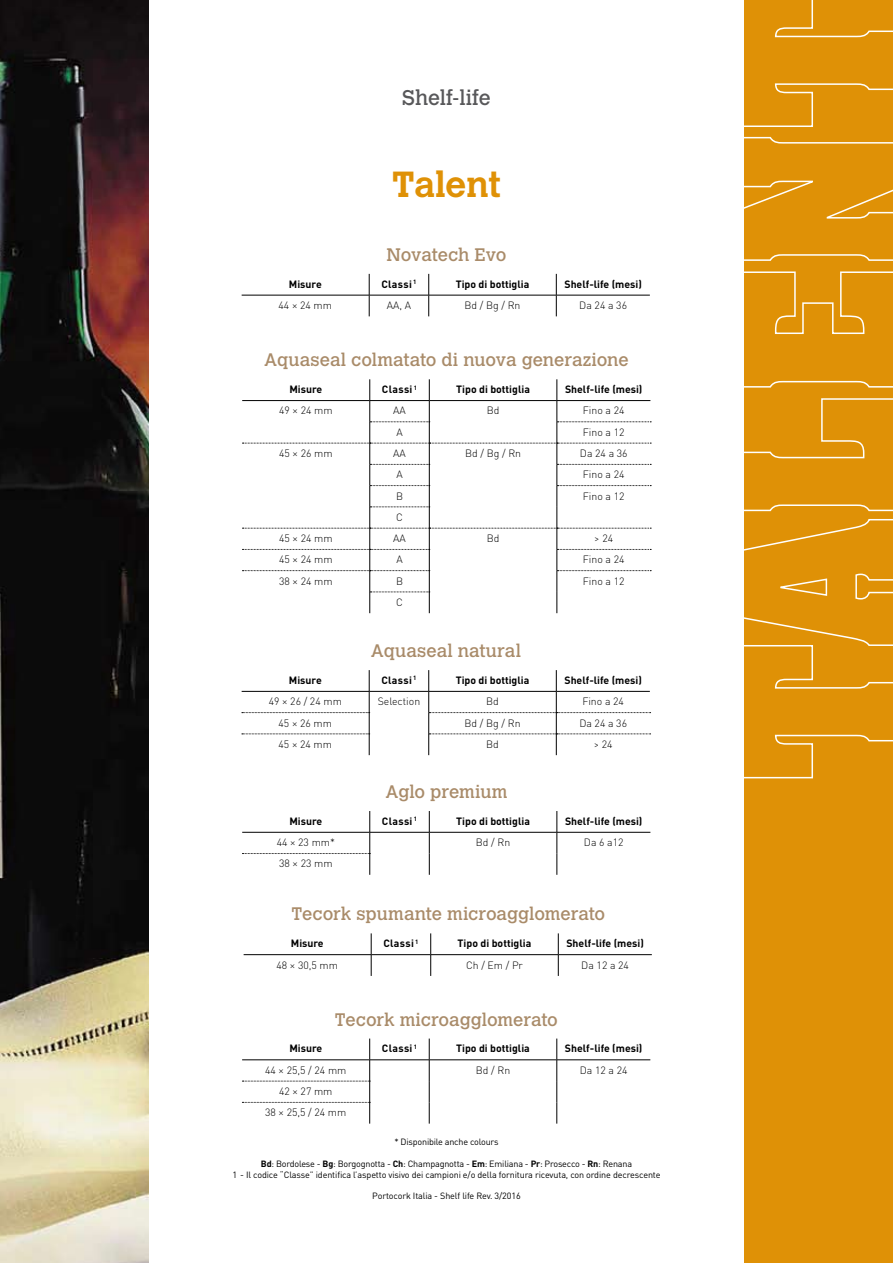
<style>
.page{position:relative;width:893px;height:1263px;background:#fff}
.page>*{position:absolute;margin:0;border:0;box-sizing:border-box;transform-origin:0 0}
.t1{font:700 36px "Calvert";letter-spacing:-.005em;color:#df9106}
.t2{font:21px "Calvert";letter-spacing:-.005em;color:#58585a}
.t3{font:18px "Calvert";letter-spacing:-.005em;color:#a98b69}
.t4{font:300 10.5px/21.3px "DIN Pro";color:#000;text-align:center}
.t5{font:700 10.5px "DIN Pro";color:#000}
.t6{font:9px/10.8px "DIN Pro";letter-spacing:-.02em;color:#000;text-align:center}
.s1{font-weight:700}
</style>
<div class="page">
<img style="left:0;top:0;width:149px;height:1263px">
<div style="left:744px;top:0;width:149px;height:1263px;background:#df9106"></div>
<svg style="left:744px;top:519px;width:149px;height:260px"></svg>
<svg style="left:744px;top:398px;width:149px;height:114px"></svg>
<svg style="left:744px;top:271px;width:149px;height:117px"></svg>
<svg style="left:744px;top:136px;width:149px;height:125px"></svg>
<svg style="left:744px;top:0;width:149px;height:127px"></svg>
<svg style="left:242px;top:379px;width:409px;height:234px"></svg>
<hr style="left:369px;top:691px;width:60px;height:1px;background:#000">
<svg style="left:242px;top:670px;width:128px;height:85px"></svg>
<svg style="left:428px;top:670px;width:223px;height:85px"></svg>
<hr style="left:242px;top:295px;width:127px;height:1px;background:#000">
<hr style="left:369px;top:295px;width:60px;height:1px;background:#000">
<hr style="left:429px;top:295px;width:127px;height:1px;background:#000">
<hr style="left:556px;top:295px;width:94px;height:1px;background:#000">
<svg style="left:369px;top:274px;width:1px;height:42px"></svg>
<svg style="left:428px;top:274px;width:1px;height:42px"></svg>
<svg style="left:556px;top:274px;width:1px;height:42px"></svg>
<hr style="left:370px;top:832px;width:59px;height:1px;background:#000">
<hr style="left:429px;top:832px;width:128px;height:1px;background:#000">
<hr style="left:557px;top:832px;width:93px;height:1px;background:#000">
<svg style="left:242px;top:811px;width:128px;height:64px"></svg>
<svg style="left:429px;top:811px;width:1px;height:64px"></svg>
<svg style="left:557px;top:811px;width:1px;height:64px"></svg>
<hr style="left:370px;top:1059px;width:59px;height:1px;background:#000">
<hr style="left:429px;top:1059px;width:128px;height:1px;background:#000">
<hr style="left:557px;top:1059px;width:93px;height:1px;background:#000">
<svg style="left:242px;top:1038px;width:128px;height:85px"></svg>
<svg style="left:429px;top:1038px;width:1px;height:85px"></svg>
<svg style="left:557px;top:1038px;width:1px;height:85px"></svg>
<hr style="left:244px;top:954px;width:127px;height:1px;background:#000">
<hr style="left:371px;top:954px;width:60px;height:1px;background:#000">
<hr style="left:431px;top:954px;width:127px;height:1px;background:#000">
<hr style="left:558px;top:954px;width:94px;height:1px;background:#000">
<svg style="left:371px;top:933px;width:1px;height:43px"></svg>
<svg style="left:430px;top:933px;width:1px;height:43px"></svg>
<svg style="left:558px;top:933px;width:1px;height:43px"></svg>
<h2 class="t2" style="left:402px;top:86px;width:90px">Shelf-life</h2>
<h1 class="t1" style="left:392px;top:162px;width:110px">Talent</h1>
<h3 class="t3" style="left:387px;top:244px;width:121px">Novatech Evo</h3>
<p class="t5" style="left:289px;top:277px;width:34px">Misure</p>
<p class="t5" style="left:381px;top:277px;width:37px">Classi <sup>1</sup></p>
<p class="t5" style="left:456px;top:277px;width:75px">Tipo di bottiglia</p>
<p class="t5" style="left:564px;top:277px;width:79px">Shelf-life (mesi)</p>
<p class="t4" style="left:279px;top:294px;width:55px">44 × 24 mm</p>
<p class="t4" style="left:387px;top:294px;width:26px">AA, A</p>
<p class="t4" style="left:464px;top:294px;width:58px">Bd / Bg / Rn</p>
<p class="t4" style="left:579px;top:294px;width:49px">Da 24 a 36</p>
<h3 class="t3" style="left:264px;top:350px;width:366px">Aquaseal colmatato di nuova generazione</h3>
<p class="t5" style="left:289px;top:382px;width:34px">Misure</p>
<p class="t5" style="left:382px;top:382px;width:37px">Classi <sup>1</sup></p>
<p class="t5" style="left:456px;top:382px;width:75px">Tipo di bottiglia</p>
<p class="t5" style="left:565px;top:382px;width:79px">Shelf-life (mesi)</p>
<p class="t4" style="left:279px;top:400px;width:55px">49 × 24 mm</p>
<p class="t4" style="left:393px;top:400px;width:14px">AA</p>
<p class="t4" style="left:487px;top:400px;width:14px">Bd</p>
<p class="t4" style="left:583px;top:400px;width:43px">Fino a 24</p>
<p class="t4" style="left:396px;top:421px;width:8px">A</p>
<p class="t4" style="left:583px;top:421px;width:43px">Fino a 12</p>
<p class="t4" style="left:279px;top:442px;width:55px">45 × 26 mm</p>
<p class="t4" style="left:393px;top:442px;width:14px">AA</p>
<p class="t4" style="left:465px;top:442px;width:58px">Bd / Bg / Rn</p>
<p class="t4" style="left:580px;top:442px;width:49px">Da 24 a 36</p>
<p class="t4" style="left:396px;top:463px;width:8px">A</p>
<p class="t4" style="left:583px;top:463px;width:43px">Fino a 24</p>
<p class="t4" style="left:396px;top:485px;width:9px">B</p>
<p class="t4" style="left:583px;top:485px;width:43px">Fino a 12</p>
<p class="t4" style="left:396px;top:506px;width:8px">C</p>
<p class="t4" style="left:279px;top:527px;width:55px">45 × 24 mm</p>
<p class="t4" style="left:393px;top:527px;width:14px">AA</p>
<p class="t4" style="left:487px;top:527px;width:14px">Bd</p>
<p class="t4" style="left:594px;top:527px;width:20px">&gt; 24</p>
<p class="t4" style="left:279px;top:548px;width:55px">45 × 24 mm</p>
<p class="t4" style="left:396px;top:548px;width:8px">A</p>
<p class="t4" style="left:583px;top:548px;width:43px">Fino a 24</p>
<p class="t4" style="left:279px;top:570px;width:55px">38 × 24 mm</p>
<p class="t4" style="left:396px;top:570px;width:9px">B</p>
<p class="t4" style="left:583px;top:570px;width:43px">Fino a 12</p>
<p class="t4" style="left:396px;top:591px;width:8px">C</p>
<h3 class="t3" style="left:371px;top:640px;width:152px">Aquaseal natural</h3>
<p class="t5" style="left:289px;top:673px;width:34px">Misure</p>
<p class="t5" style="left:381px;top:673px;width:37px">Classi <sup>1</sup></p>
<p class="t5" style="left:456px;top:673px;width:75px">Tipo di bottiglia</p>
<p class="t5" style="left:564px;top:673px;width:79px">Shelf-life (mesi)</p>
<p class="t4" style="left:269px;top:690px;width:75px">49 × 26 / 24 mm</p>
<p class="t4" style="left:378px;top:690px;width:44px">Selection</p>
<p class="t4" style="left:486px;top:690px;width:14px">Bd</p>
<p class="t4" style="left:582px;top:690px;width:43px">Fino a 24</p>
<p class="t4" style="left:279px;top:712px;width:55px">45 × 26 mm</p>
<p class="t4" style="left:464px;top:712px;width:58px">Bd / Bg / Rn</p>
<p class="t4" style="left:579px;top:712px;width:49px">Da 24 a 36</p>
<p class="t4" style="left:279px;top:733px;width:55px">45 × 24 mm</p>
<p class="t4" style="left:486px;top:733px;width:14px">Bd</p>
<p class="t4" style="left:594px;top:733px;width:20px">&gt; 24</p>
<h3 class="t3" style="left:385px;top:781px;width:124px">Aglo premium</h3>
<p class="t5" style="left:289px;top:814px;width:34px">Misure</p>
<p class="t5" style="left:382px;top:814px;width:37px">Classi <sup>1</sup></p>
<p class="t5" style="left:456px;top:814px;width:75px">Tipo di bottiglia</p>
<p class="t5" style="left:565px;top:814px;width:79px">Shelf-life (mesi)</p>
<p class="t4" style="left:277px;top:831px;width:60px">44 × 23 mm*</p>
<p class="t4" style="left:476px;top:831px;width:36px">Bd / Rn</p>
<p class="t4" style="left:584px;top:831px;width:41px">Da 6 a12</p>
<p class="t4" style="left:279px;top:852px;width:55px">38 × 23 mm</p>
<h3 class="t3" style="left:292px;top:904px;width:315px">Tecork spumante microagglomerato</h3>
<p class="t5" style="left:291px;top:936px;width:34px">Misure</p>
<p class="t5" style="left:383px;top:936px;width:37px">Classi <sup>1</sup></p>
<p class="t5" style="left:458px;top:936px;width:75px">Tipo di bottiglia</p>
<p class="t5" style="left:566px;top:936px;width:79px">Shelf-life (mesi)</p>
<p class="t4" style="left:276px;top:954px;width:63px">48 × 30,5 mm</p>
<p class="t4" style="left:466px;top:954px;width:58px">Ch / Em / Pr</p>
<p class="t4" style="left:581px;top:954px;width:49px">Da 12 a 24</p>
<h3 class="t3" style="left:335px;top:1009px;width:225px">Tecork microagglomerato</h3>
<p class="t5" style="left:289px;top:1041px;width:34px">Misure</p>
<p class="t5" style="left:382px;top:1041px;width:37px">Classi <sup>1</sup></p>
<p class="t5" style="left:456px;top:1041px;width:75px">Tipo di bottiglia</p>
<p class="t5" style="left:565px;top:1041px;width:79px">Shelf-life (mesi)</p>
<p class="t4" style="left:265px;top:1059px;width:83px">44 × 25,5 / 24 mm</p>
<p class="t4" style="left:476px;top:1059px;width:36px">Bd / Rn</p>
<p class="t4" style="left:580px;top:1059px;width:49px">Da 12 a 24</p>
<p class="t4" style="left:265px;top:1080px;width:83px">42 × 27 mm<br>38 × 25,5 / 24 mm</p>
<p class="t6" style="left:394px;top:1136px;width:106px">* Disponibile anche colours</p>
<p class="t6" style="left:232px;top:1158px;width:430px"><span class="s1">Bd</span>: Bordolese - <span class="s1">Bg</span>: Borgognotta - <span class="s1">Ch</span>: Champagnotta - <span class="s1">Em</span>: Emiliana - <span class="s1">Pr</span>: Prosecco - <span class="s1">Rn</span>: Renana<br>1 - Il codice “Classe” identifica l’aspetto visivo dei campioni e/o della fornitura ricevuta, con ordine decrescente</p>
<p class="t6" style="left:372px;top:1190px;width:150px">Portocork Italia - Shelf life Rev. 3/2016</p>
</div>
